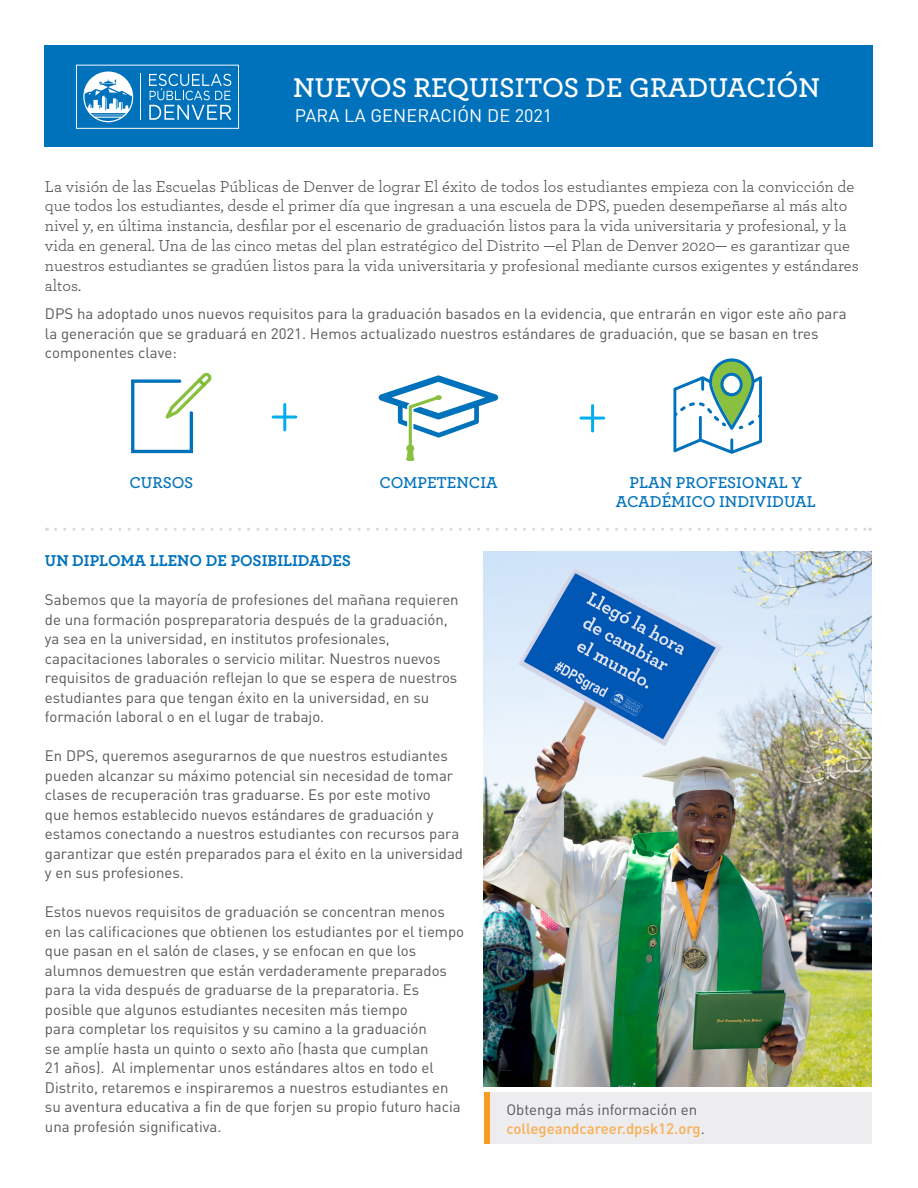
<style>
.page{position:relative;width:918px;height:1188px;background:#fff}
.page>*{position:absolute;margin:0;border:0;box-sizing:border-box;transform-origin:0 0}
.t1{font:600 28.5px "Archer Pro";color:#fff}
.t2{font:18px "DIN Pro";letter-spacing:.01em;color:#fff}
.t3{font:16.5px/19.8px "Archer Pro";color:#4b4c4d}
.t4{font:600 16.5px "Archer Pro";color:#0072bc}
.t5{font:700 16.5px "Archer Pro";color:#0072bc}
.t6{font:15px/19.5px "DIN Pro";color:#57585a}
.t7{font:500 15px "DIN Pro";color:#faae51}
.s1{font-weight:400;color:#57585a}
</style>
<div class="page">
<svg style="left:56px;top:528px;width:815px;height:3px"></svg>
<div style="left:45px;top:45px;width:828px;height:102px;background:#0072bc"></div>
<img style="left:484px;top:552px;width:388px;height:535px">
<svg style="left:76px;top:65px;width:163px;height:64px"></svg>
<svg style="left:673px;top:358px;width:89px;height:96px"></svg>
<svg style="left:379px;top:375px;width:119px;height:86px"></svg>
<svg style="left:131px;top:373px;width:81px;height:80px"></svg>
<hr style="left:283px;top:404px;width:3px;height:26px;background:#00aeef">
<hr style="left:273px;top:416px;width:23px;height:3px;background:#00aeef">
<hr style="left:591px;top:406px;width:3px;height:25px;background:#00aeef">
<hr style="left:581px;top:417px;width:23px;height:3px;background:#00aeef">
<div style="left:484px;top:1093px;width:388px;height:51px;background:#ededef"></div>
<div style="left:484px;top:1093px;width:6px;height:51px;background:#f89d23"></div>
<p class="t1" style="left:293px;top:66px;width:528px">NUEVOS REQUISITOS DE GRADUACIÓN</p>
<p class="t2" style="left:295px;top:103px;width:259px">PARA LA GENERACIÓN DE 2021</p>
<p class="t3" style="left:45px;top:176px;width:815px">La visión de las Escuelas Públicas de Denver de lograr El éxito de todos los estudiantes empieza con la convicción de que todos los estudiantes, desde el primer día que ingresan a una escuela de DPS, pueden desempeñarse al más alto nivel y, en última instancia, desfilar por el escenario de graduación listos para la vida universitaria y profesional, y la vida en general. Una de las cinco metas del plan estratégico del Distrito —el Plan de Denver 2020— es garantizar que nuestros estudiantes se gradúen listos para la vida universitaria y profesional mediante cursos exigentes y estándares altos.</p>
<p class="t6" style="left:45px;top:303px;width:803px">DPS ha adoptado unos nuevos requisitos para la graduación basados en la evidencia, que entrarán en vigor este año para la generación que se graduará en 2021. Hemos actualizado nuestros estándares de graduación, que se basan en tres componentes clave:</p>
<p class="t4" style="left:130px;top:470px;width:65px">CURSOS</p>
<p class="t4" style="left:379px;top:470px;width:120px">COMPETENCIA</p>
<p class="t4" style="left:629px;top:470px;width:174px">PLAN PROFESIONAL Y</p>
<p class="t4" style="left:616px;top:489px;width:201px">ACADÉMICO INDIVIDUAL</p>
<p class="t5" style="left:45px;top:548px;width:307px">UN DIPLOMA LLENO DE POSIBILIDADES</p>
<p class="t6" style="left:45px;top:590px;width:415px">Sabemos que la mayoría de profesiones del mañana requieren de una formación pospreparatoria después de la graduación, ya sea en la universidad, en institutos profesionales, capacitaciones laborales o servicio militar. Nuestros nuevos requisitos de graduación reflejan lo que se espera de nuestros estudiantes para que tengan éxito en la universidad, en su formación laboral o en el lugar de trabajo.</p>
<p class="t6" style="left:45px;top:746px;width:420px">En DPS, queremos asegurarnos de que nuestros estudiantes pueden alcanzar su máximo potencial sin necesidad de tomar clases de recuperación tras graduarse. Es por este motivo<br>que hemos establecido nuevos estándares de graduación y estamos conectando a nuestros estudiantes con recursos para garantizar que estén preparados para el éxito en la universidad y en sus profesiones.</p>
<p class="t6" style="left:45px;top:902px;width:421px">Estos nuevos requisitos de graduación se concentran menos en las calificaciones que obtienen los estudiantes por el tiempo que pasan en el salón de clases, y se enfocan en que los alumnos demuestren que están verdaderamente preparados para la vida después de graduarse de la preparatoria. Es posible que algunos estudiantes necesiten más tiempo<br>para completar los requisitos y su camino a la graduación<br>se amplíe hasta un quinto o sexto año (hasta que cumplan<br>21 años). Al implementar unos estándares altos en todo el Distrito, retaremos e inspiraremos a nuestros estudiantes en su aventura educativa a fin de que forjen su propio futuro hacia una profesión significativa.</p>
<p class="t6" style="left:506px;top:1099px;width:192px">Obtenga más información en</p>
<p class="t7" style="left:506px;top:1118px;width:200px">collegeandcareer.dpsk12.org<span class="s1">.</span></p>
</div>
